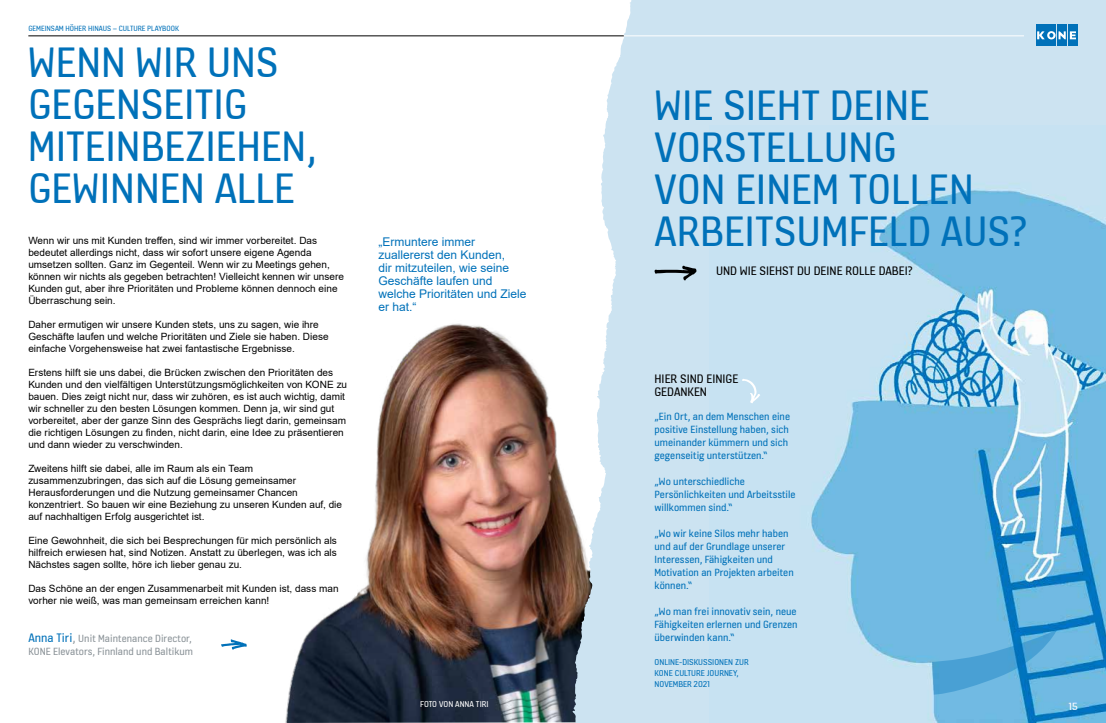
<style>
.page{position:relative;width:1106px;height:723px;background:#fff}
.page>*{position:absolute;margin:0;border:0;box-sizing:border-box;transform-origin:0 0}
.t1{font:45px/42px "KONE Information";color:#0071b9}
.t2{font:13px/13px "KONE Information";color:#000}
.t3{font:12px/13px "Arial";color:#0071b9}
.t4{font:11px/13px "KONE Information";color:#0071b9}
.t5{font:11px/13px "KONE Information";color:#8c9499}
.t6{font:11px "KONE Information";color:#fff}
.t7{font:10px/12px "Arial";letter-spacing:.005em;color:#000}
.t8{font:9px/11px "KONE Information";color:#0071b9}
.t9{font:9px "KONE Information";color:#fff}
.t10{font:8px "KONE Information";color:#0071b9}
.s1{font-size:13px;color:#0071b9}
.s2{font-size:13px}
</style>
<div class="page">
<img style="left:285px;top:323px;width:287px;height:400px">
<hr style="left:28px;top:36px;width:596px;height:1px;background:#000">
<svg style="left:221px;top:639px;width:26px;height:11px"></svg>
<svg style="left:572px;top:0;width:138px;height:723px;fill:#cce3f1"></svg>
<div style="left:710px;top:0;width:396px;height:723px;background:#cce3f1"></div>
<img style="left:808px;top:183px;width:298px;height:540px">
<svg style="left:654px;top:265px;width:42px;height:16px"></svg>
<svg style="left:742px;top:379px;width:18px;height:24px"></svg>
<hr style="left:624px;top:36px;width:400px;height:1px;background:#fff">
<div style="left:1035px;top:25px;width:10px;height:21px;background:#0071b9"></div>
<div style="left:1057px;top:25px;width:10px;height:21px;background:#0071b9"></div>
<div style="left:1046px;top:25px;width:10px;height:21px;background:#0071b9"></div>
<div style="left:1068px;top:25px;width:9px;height:21px;background:#0071b9"></div>
<svg style="left:1037px;top:31px;width:39px;height:8px"></svg>
<svg style="left:932px;top:627px;width:126px;height:67px;background:#55a8d9"></svg>
<p class="t10" style="left:28px;top:23px;width:152px">GEMEINSAM HÖHER HINAUS – CULTURE PLAYBOOK</p>
<h1 class="t1" style="left:28px;top:40px;width:290px">WENN WIR UNS<br>GEGENSEITIG<br>MITEINBEZIEHEN,<br>GEWINNEN ALLE</h1>
<p class="t7" style="left:28px;top:235px;width:317px">Wenn wir uns mit Kunden treffen, sind wir immer vorbereitet. Das bedeutet allerdings nicht, dass wir sofort unsere eigene Agenda umsetzen sollten. Ganz im Gegenteil. Wenn wir zu Meetings gehen, können wir nichts als gegeben betrachten! Vielleicht kennen wir unsere Kunden gut, aber ihre Prioritäten und Probleme können dennoch eine Überraschung sein.</p>
<p class="t7" style="left:28px;top:319px;width:302px">Daher ermutigen wir unsere Kunden stets, uns zu sagen, wie ihre<br>Geschäfte laufen und welche Prioritäten und Ziele sie haben. Diese einfache Vorgehensweise hat zwei fantastische Ergebnisse.</p>
<p class="t7" style="left:28px;top:367px;width:320px">Erstens hilft sie uns dabei, die Brücken zwischen den Prioritäten des Kunden und den vielfältigen Unterstützungsmöglichkeiten von KONE zu bauen. Dies zeigt nicht nur, dass wir zuhören, es ist auch wichtig, damit wir schneller zu den besten Lösungen kommen. Denn ja, wir sind gut vorbereitet, aber der ganze Sinn des Gesprächs liegt darin, gemeinsam die richtigen Lösungen zu finden, nicht darin, eine Idee zu präsentieren und dann wieder zu verschwinden.</p>
<p class="t7" style="left:28px;top:463px;width:315px">Zweitens hilft sie dabei, alle im Raum als ein Team zusammenzubringen, das sich auf die Lösung gemeinsamer Herausforderungen und die Nutzung gemeinsamer Chancen konzentriert. So bauen wir eine Beziehung zu unseren Kunden auf, die auf nachhaltigen Erfolg ausgerichtet ist.</p>
<p class="t7" style="left:28px;top:535px;width:310px;text-align:justify">Eine Gewohnheit, die sich bei Besprechungen für mich persönlich als hilfreich erwiesen hat, sind Notizen. Anstatt zu überlegen, was ich als Nächstes sagen sollte, höre ich lieber genau zu.</p>
<p class="t7" style="left:28px;top:583px;width:312px">Das Schöne an der engen Zusammenarbeit mit Kunden ist, dass man vorher nie weiß, was man gemeinsam erreichen kann!</p>
<p class="t5" style="left:28px;top:631px;width:166px"><span class="s1">Anna Tiri</span><span class="s2">,</span> Unit Maintenance Director,<br>KONE Elevators, Finnland und Baltikum</p>
<p class="t3" style="left:378px;top:235px;width:150px">„Ermuntere immer zuallererst den Kunden,<br>dir mitzuteilen, wie seine<br>Geschäfte laufen und welche Prioritäten und Ziele er hat.“</p>
<p class="t9" style="left:420px;top:698px;width:70px">FOTO VON ANNA TIRI</p>
<h1 class="t1" style="left:654px;top:82px;width:373px">WIE SIEHT DEINE<br>VORSTELLUNG<br>VON EINEM TOLLEN<br>ARBEITSUMFELD AUS?</h1>
<h2 class="t2" style="left:716px;top:264px;width:198px">UND WIE SIEHST DU DEINE ROLLE DABEI?</h2>
<h2 class="t2" style="left:654px;top:372px;width:85px">HIER SIND EINIGE<br>GEDANKEN</h2>
<p class="t4" style="left:654px;top:409px;width:137px">„Ein Ort, an dem Menschen eine positive Einstellung haben, sich umeinander kümmern und sich gegenseitig unterstützen.“</p>
<p class="t4" style="left:654px;top:474px;width:142px">„Wo unterschiedliche<br>Persönlichkeiten und Arbeitsstile willkommen sind.“</p>
<p class="t4" style="left:654px;top:526px;width:141px">„Wo wir keine Silos mehr haben und auf der Grundlage unserer<br>Interessen, Fähigkeiten und<br>Motivation an Projekten arbeiten können.“</p>
<p class="t4" style="left:654px;top:604px;width:144px;text-align:justify">„Wo man frei innovativ sein, neue Fähigkeiten erlernen und Grenzen überwinden kann.“</p>
<p class="t8" style="left:654px;top:656px;width:96px">ONLINE-DISKUSSIONEN ZUR<br>KONE CULTURE JOURNEY,<br>NOVEMBER 2021</p>
<p class="t6" style="left:1068px;top:699px;width:11px">15</p>
</div>
